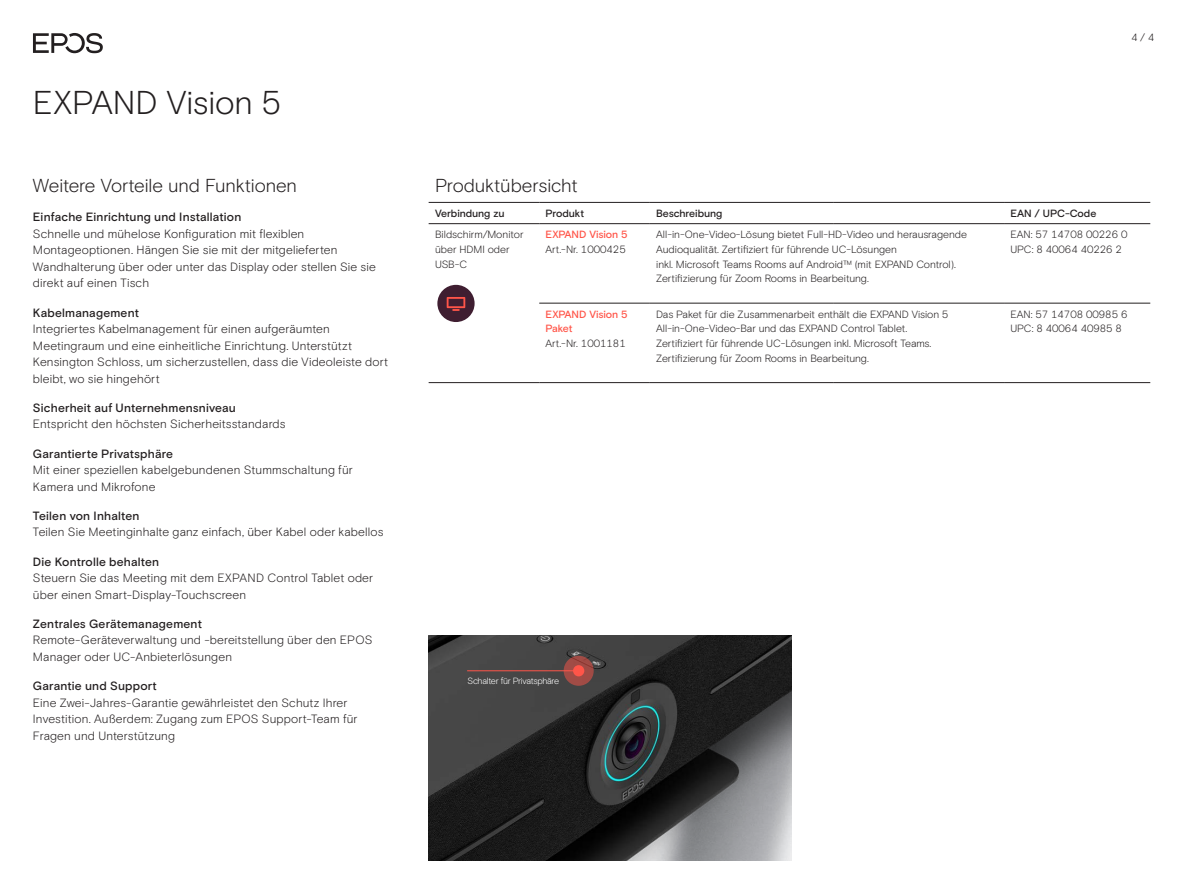
<style>
.page{position:relative;width:1187px;height:893px;background:#fff}
.page>*{position:absolute;margin:0;border:0;box-sizing:border-box;transform-origin:0 0}
.t1{font:300 33px "EPOS Basis";letter-spacing:-.005em;color:#231f20}
.t2{font:300 18.75px "EPOS Basis";letter-spacing:-.01em;color:#231f20}
.t3{font:300 12px/16.5px "EPOS Basis";letter-spacing:.01em;color:#231f20}
.t4{font:500 12px "EPOS Basis";letter-spacing:.015em;color:#231f20}
.t5{font:300 10.5px/14.7px "EPOS Basis";color:#231f20}
.t6{font:500 10.5px "EPOS Basis";letter-spacing:-.005em;color:#231f20}
.t7{font:500 10.5px/14.7px "EPOS Basis";letter-spacing:-.005em;color:#ff5549}
.t8{font:300 9px "EPOS Basis";letter-spacing:-.04em;color:#fff}
</style>
<div class="page">
<img style="left:428px;top:636px;width:363px;height:224px">
<svg style="left:563px;top:656px;width:30px;height:30px"></svg>
<div style="left:573px;top:665px;width:11px;height:11px;background:#ff5549;border-radius:50%"></div>
<hr style="left:467px;top:670px;width:111px;height:1px;background:#ff5549">
<hr style="left:539px;top:223px;width:110px;height:1px;background:#231f20">
<hr style="left:1003px;top:223px;width:147px;height:1px;background:#231f20">
<hr style="left:539px;top:303px;width:110px;height:1px;background:#231f20">
<hr style="left:1003px;top:303px;width:147px;height:1px;background:#231f20">
<hr style="left:649px;top:202px;width:184px;height:1px;background:#231f20">
<hr style="left:833px;top:202px;width:170px;height:1px;background:#231f20">
<hr style="left:1003px;top:202px;width:147px;height:1px;background:#231f20">
<hr style="left:428px;top:202px;width:111px;height:1px;background:#231f20">
<hr style="left:539px;top:202px;width:110px;height:1px;background:#231f20">
<hr style="left:428px;top:223px;width:111px;height:1px;background:#231f20">
<hr style="left:428px;top:382px;width:111px;height:1px;background:#231f20">
<hr style="left:539px;top:382px;width:110px;height:1px;background:#231f20">
<hr style="left:649px;top:382px;width:184px;height:1px;background:#231f20">
<hr style="left:833px;top:382px;width:170px;height:1px;background:#231f20">
<hr style="left:1003px;top:382px;width:147px;height:1px;background:#231f20">
<hr style="left:649px;top:223px;width:184px;height:1px;background:#231f20">
<hr style="left:833px;top:223px;width:170px;height:1px;background:#231f20">
<hr style="left:649px;top:303px;width:184px;height:1px;background:#231f20">
<hr style="left:833px;top:303px;width:170px;height:1px;background:#231f20">
<div style="left:437px;top:285px;width:37px;height:37px;background:#3f1e31;border-radius:50%"></div>
<svg style="left:446px;top:297px;width:19px;height:14px"></svg>
<svg style="left:33px;top:33px;width:70px;height:20px"></svg>
<h1 class="t1" style="left:33px;top:83px;width:250px">EXPAND Vision 5</h1>
<h2 class="t2" style="left:33px;top:174px;width:265px">Weitere Vorteile und Funktionen</h2>
<p class="t4" style="left:33px;top:210px;width:210px">Einfache Einrichtung und Installation</p>
<p class="t3" style="left:33px;top:225px;width:344px">Schnelle und mühelose Konfiguration mit flexiblen Montageoptionen. Hängen Sie sie mit der mitgelieferten Wandhalterung über oder unter das Display oder stellen Sie sie direkt auf einen Tisch</p>
<p class="t4" style="left:33px;top:305px;width:107px">Kabelmanagement</p>
<p class="t3" style="left:33px;top:321px;width:357px">Integriertes Kabelmanagement für einen aufgeräumten Meetingraum und eine einheitliche Einrichtung. Unterstützt Kensington Schloss, um sicherzustellen, dass die Videoleiste dort bleibt, wo sie hingehört</p>
<p class="t4" style="left:33px;top:401px;width:204px">Sicherheit auf Unternehmensniveau</p>
<p class="t3" style="left:33px;top:416px;width:254px">Entspricht den höchsten Sicherheitsstandards</p>
<p class="t4" style="left:33px;top:446px;width:142px">Garantierte Privatsphäre</p>
<p class="t3" style="left:33px;top:462px;width:321px">Mit einer speziellen kabelgebundenen Stummschaltung für<br>Kamera und Mikrofone</p>
<p class="t4" style="left:33px;top:509px;width:108px">Teilen von Inhalten</p>
<p class="t3" style="left:33px;top:524px;width:352px">Teilen Sie Meetinginhalte ganz einfach, über Kabel oder kabellos</p>
<p class="t4" style="left:33px;top:554px;width:128px">Die Kontrolle behalten</p>
<p class="t3" style="left:33px;top:570px;width:342px">Steuern Sie das Meeting mit dem EXPAND Control Tablet oder über einen Smart-Display-Touchscreen</p>
<p class="t4" style="left:33px;top:617px;width:170px">Zentrales Gerätemanagement</p>
<p class="t3" style="left:33px;top:632px;width:341px">Remote-Geräteverwaltung und -bereitstellung über den EPOS<br>Manager oder UC-Anbieterlösungen</p>
<p class="t4" style="left:33px;top:679px;width:125px">Garantie und Support</p>
<p class="t3" style="left:33px;top:694px;width:326px">Eine Zwei-Jahres-Garantie gewährleistet den Schutz Ihrer<br>Investition. Außerdem: Zugang zum EPOS Support-Team für<br>Fragen und Unterstützung</p>
<p class="t5" style="left:1131px;top:30px;width:24px">4 / 4</p>
<h2 class="t2" style="left:435px;top:174px;width:144px">Produktübersicht</h2>
<p class="t6" style="left:435px;top:207px;width:71px">Verbindung zu</p>
<p class="t6" style="left:545px;top:207px;width:40px">Produkt</p>
<p class="t6" style="left:656px;top:207px;width:68px">Beschreibung</p>
<p class="t6" style="left:1010px;top:207px;width:87px">EAN / UPC-Code</p>
<p class="t5" style="left:435px;top:227px;width:90px">Bildschirm/Monitor über HDMI oder<br>USB-C</p>
<p class="t7" style="left:545px;top:228px;width:84px">EXPAND Vision 5</p>
<p class="t5" style="left:656px;top:227px;width:312px">All-in-One-Video-Lösung bietet Full-HD-Video und herausragende Audioqualität. Zertifiziert für führende UC-Lösungen<br>inkl. Microsoft Teams Rooms auf Android™ (mit EXPAND Control).<br>Zertifizierung für Zoom Rooms in Bearbeitung.</p>
<p class="t5" style="left:1010px;top:227px;width:118px">EAN: 57 14708 00226 0<br>UPC: 8 40064 40226 2</p>
<p class="t5" style="left:545px;top:242px;width:82px">Art.-Nr. 1000425</p>
<p class="t7" style="left:545px;top:307px;width:84px">EXPAND Vision 5<br>Paket</p>
<p class="t5" style="left:545px;top:336px;width:82px">Art.-Nr. 1001181</p>
<p class="t5" style="left:656px;top:307px;width:293px">Das Paket für die Zusammenarbeit enthält die EXPAND Vision 5<br>All-in-One-Video-Bar und das EXPAND Control Tablet.<br>Zertifiziert für führende UC-Lösungen inkl. Microsoft Teams.<br>Zertifizierung für Zoom Rooms in Bearbeitung.</p>
<p class="t5" style="left:1010px;top:307px;width:118px">EAN: 57 14708 00985 6<br>UPC: 8 40064 40985 8</p>
<p class="t8" style="left:467px;top:676px;width:93px">Schalter für Privatsphäre</p>
</div>
